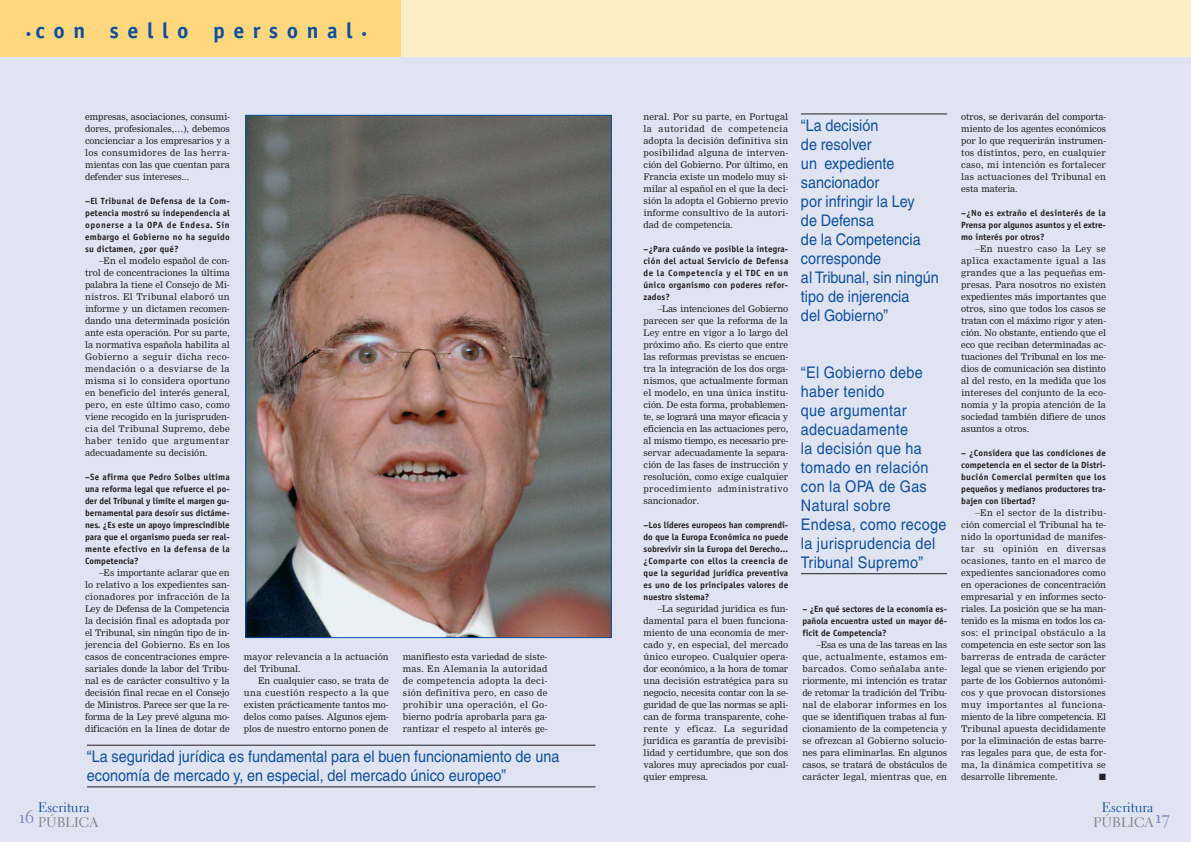
<style>
.page{position:relative;width:1191px;height:842px;background:#e0e4f2}
.page>*{position:absolute;margin:0;border:0;box-sizing:border-box;transform-origin:0 0}
.t1{font:700 22px "Officina Sans";letter-spacing:.39em;color:#0a4fa2}
.t2{font:18px "Electra LH Regular Os F";color:#6f80bf}
.t3{font:16px/19px "Helvetica";color:#0a4fa2;scale:.9 1}
.t4{font:16px/19px "Helvetica";letter-spacing:.02em;color:#0a4fa2;scale:.9 1}
.t5{font:14px/15px "Electra LH Regular Os F";color:#0a4fa2;text-align:center}
.t6{font:14px "Electra LH Regular Os F";color:#808285}
.t7{font:9px/12px "M Nimrod";letter-spacing:-.005em;color:#231f20;text-align:justify}
.t8{font:700 9px/12px "Officina Sans";color:#231f20;text-align:justify}
.t9{font:9px "Zapf Dingbats";color:#231f20}
.s1{font-size:11px}
.s2{color:#808285}
</style>
<div class="page">
<div style="left:0;top:0;width:401px;height:57px;background:#fed77d"></div>
<div style="left:401px;top:0;width:790px;height:57px;background:#feeec8"></div>
<img style="left:247px;top:117px;width:362px;height:519px">
<hr style="left:801px;top:114px;width:146px;height:1px;background:#231f20">
<hr style="left:801px;top:573px;width:146px;height:1px;background:#231f20">
<hr style="left:87px;top:745px;width:508px;height:1px;background:#231f20">
<hr style="left:87px;top:787px;width:508px;height:1px;background:#231f20">
<h1 class="t1" style="left:26px;top:23px;width:342px"><span class="s1">•</span>con sello personal <span class="s1">•</span></h1>
<p class="t7" style="left:85px;top:111px;width:146px">empresas, asociaciones, consumi&shy;dores, profesionales,…), debemos concienciar a los empresarios y a los consumidores de las herra&shy;mientas con las que cuentan para defender sus intereses...</p>
<p class="t8" style="left:85px;top:196px;width:146px">–El Tribunal de Defensa de la Com&shy;petencia mostró su independencia al oponerse a la OPA de Endesa. Sin embargo el Gobierno no ha seguido su dictamen, ¿por qué?</p>
<p class="t7" style="left:85px;top:255px;width:146px;text-indent:14px">–En el modelo español de con&shy;trol de concentraciones la última palabra la tiene el Consejo de Mi&shy;nistros. El Tribunal elaboró un informe y un dictamen recomen&shy;dando una determinada posición ante esta operación. Por su parte, la normativa española habilita al Gobierno a seguir dicha reco&shy;mendación o a desviarse de la misma si lo considera oportuno en beneficio del interés general, pero, en este último caso, como viene recogido en la jurispruden&shy;cia del Tribunal Supremo, debe haber tenido que argumentar adecuadamente su decisión.</p>
<p class="t8" style="left:85px;top:472px;width:146px">–Se afirma que Pedro Solbes ultima una reforma legal que refuerce el po&shy;der del Tribunal y limite el margen gu&shy;bernamental para desoír sus dictáme&shy;nes. ¿Es este un apoyo imprescindible para que el organismo pueda ser real&shy;mente efectivo en la defensa de la Competencia?</p>
<p class="t7" style="left:85px;top:567px;width:146px;text-indent:14px">–Es importante aclarar que en lo relativo a los expedientes san&shy;cionadores por infracción de la Ley de Defensa de la Competencia la decisión final es adoptada por el Tribunal, sin ningún tipo de in&shy;jerencia del Gobierno. Es en los casos de concentraciones empre&shy;sariales donde la labor del Tribu&shy;nal es de carácter consultivo y la decisión final recae en el Consejo de Ministros. Parece ser que la re&shy;forma de la Ley prevé alguna mo&shy;dificación en la línea de dotar de</p>
<p class="t7" style="left:244px;top:651px;width:146px">mayor relevancia a la actuación del Tribunal.</p>
<p class="t7" style="left:244px;top:675px;width:146px;text-indent:14px">En cualquier caso, se trata de una cuestión respecto a la que existen prácticamente tantos mo&shy;delos como países. Algunos ejem&shy;plos de nuestro entorno ponen de</p>
<p class="t7" style="left:403px;top:651px;width:146px">manifiesto esta variedad de siste&shy;mas. En Alemania la autoridad de competencia adopta la deci&shy;sión definitiva pero, en caso de prohibir una operación, el Go&shy;bierno podría aprobarla para ga&shy;rantizar el respeto al interés ge-</p>
<h3 class="t3" style="left:87px;top:749px;width:526px">“La seguridad jurídica es fundamental para el buen funcionamiento de una economía de mercado y, en especial, del mercado único europeo”</h3>
<p class="t7" style="left:643px;top:111px;width:146px">neral. Por su parte, en Portugal la autoridad de competencia adopta la decisión definitiva sin posibilidad alguna de interven&shy;ción del Gobierno. Por último, en Francia existe un modelo muy si&shy;milar al español en el que la deci&shy;sión la adopta el Gobierno previo informe consultivo de la autori&shy;dad de competencia.</p>
<p class="t8" style="left:643px;top:244px;width:146px">–¿Para cuándo ve posible la integra&shy;ción del actual Servicio de Defensa de la Competencia y el TDC en un único organismo con poderes refor&shy;zados?</p>
<p class="t7" style="left:643px;top:303px;width:146px;text-indent:14px">–Las intenciones del Gobierno parecen ser que la reforma de la Ley entre en vigor a lo largo del próximo año. Es cierto que entre las reformas previstas se encuen&shy;tra la integración de los dos orga&shy;nismos, que actualmente forman el modelo, en una única institu&shy;ción. De esta forma, probablemen&shy;te, se logrará una mayor eficacia y eficiencia en las actuaciones pero, al mismo tiempo, es necesario pre&shy;servar adecuadamente la separa&shy;ción de las fases de instrucción y resolución, como exige cualquier procedimiento administrativo sancionador.</p>
<p class="t8" style="left:643px;top:520px;width:146px">–Los líderes europeos han comprendi&shy;do que la Europa Económica no puede sobrevivir sin la Europa del Derecho... ¿Comparte con ellos la creencia de que la seguridad jurídica preventiva es uno de los principales valores de nuestro sistema?</p>
<p class="t7" style="left:643px;top:603px;width:146px;text-indent:14px">–La seguridad jurídica es fun&shy;damental para el buen funciona&shy;miento de una economía de mer&shy;cado y, en especial, del mercado único europeo. Cualquier opera&shy;dor económico, a la hora de tomar una decisión estratégica para su negocio, necesita contar con la se&shy;guridad de que las normas se apli&shy;can de forma transparente, cohe&shy;rente y eficaz. La seguridad jurídica es garantía de previsibi&shy;lidad y certidumbre, que son dos valores muy apreciados por cual&shy;quier empresa.</p>
<p class="t8" style="left:802px;top:604px;width:146px">– ¿En qué sectores de la economía es&shy;pañola encuentra usted un mayor dé&shy;ficit de Competencia?</p>
<h3 class="t3" style="left:801px;top:117px;width:155px">“La decisión<br>de resolver<br>un expediente sancionador<br>por infringir la Ley<br>de Defensa<br>de la Competencia corresponde<br>al Tribunal, sin ningún tipo de injerencia<br>del Gobierno”</h3>
<h3 class="t4" style="left:801px;top:364px;width:163px">“El Gobierno debe haber tenido<br>que argumentar adecuadamente<br>la decisión que ha tomado en relación con la OPA de Gas<br>Natural sobre<br>Endesa, como recoge la jurisprudencia del<br>Tribunal Supremo”</h3>
<p class="t7" style="left:802px;top:639px;width:146px;text-indent:14px">–Esa es una de las tareas en las que, actualmente, estamos em&shy;barcados. Como señalaba ante&shy;riormente, mi intención es tratar de retomar la tradición del Tribu&shy;nal de elaborar informes en los que se identifiquen trabas al fun&shy;cionamiento de la competencia y se ofrezcan al Gobierno solucio&shy;nes para eliminarlas. En algunos casos, se tratará de obstáculos de carácter legal, mientras que, en</p>
<p class="t7" style="left:961px;top:111px;width:146px">otros, se derivarán del comporta&shy;miento de los agentes económicos por lo que requerirán instrumen&shy;tos distintos, pero, en cualquier caso, mi intención es fortalecer las actuaciones del Tribunal en esta materia.</p>
<p class="t8" style="left:961px;top:208px;width:146px">–¿No es extraño el desinterés de la Prensa por algunos asuntos y el extre&shy;mo interés por otros?</p>
<p class="t7" style="left:961px;top:243px;width:146px;text-indent:14px">–En nuestro caso la Ley se aplica exactamente igual a las grandes que a las pequeñas em&shy;presas. Para nosotros no existen expedientes más importantes que otros, sino que todos los casos se tratan con el máximo rigor y aten&shy;ción. No obstante, entiendo que el eco que reciban determinadas ac&shy;tuaciones del Tribunal en los me&shy;dios de comunicación sea distinto al del resto, en la medida que los intereses del conjunto de la eco&shy;nomía y la propia atención de la sociedad también difiere de unos asuntos a otros.</p>
<p class="t8" style="left:961px;top:448px;width:146px">– ¿Considera que las condiciones de competencia en el sector de la Distri&shy;bución Comercial permiten que los pequeños y medianos productores tra&shy;bajen con libertad?</p>
<p class="t7" style="left:961px;top:507px;width:146px;text-indent:14px">–En el sector de la distribu&shy;ción comercial el Tribunal ha te&shy;nido la oportunidad de manifes&shy;tar su opinión en diversas ocasiones, tanto en el marco de expedientes sancionadores como en operaciones de concentración empresarial y en informes secto&shy;riales. La posición que se ha man&shy;tenido es la misma en todos los ca&shy;sos: el principal obstáculo a la competencia en este sector son las barreras de entrada de carácter legal que se vienen erigiendo por parte de los Gobiernos autonómi&shy;cos y que provocan distorsiones muy importantes al funciona&shy;miento de la libre competencia. El Tribunal apuesta decididamente por la eliminación de estas barre&shy;ras legales para que, de esta for&shy;ma, la dinámica competitiva se desarrolle libremente.</p>
<p class="t9" style="left:1099px;top:772px;width:8px">■</p>
<h2 class="t2" style="left:19px;top:810px;width:16px">16</h2>
<h3 class="t5" style="left:1093px;top:801px;width:78px">Escritura<br><span class="s2">PÚBLICA</span><sup>17</sup></h3>
<h3 class="t5" style="left:38px;top:801px;width:53px">Escritura</h3>
<h3 class="t6" style="left:38px;top:817px;width:61px">PÚBLICA</h3>
</div>
